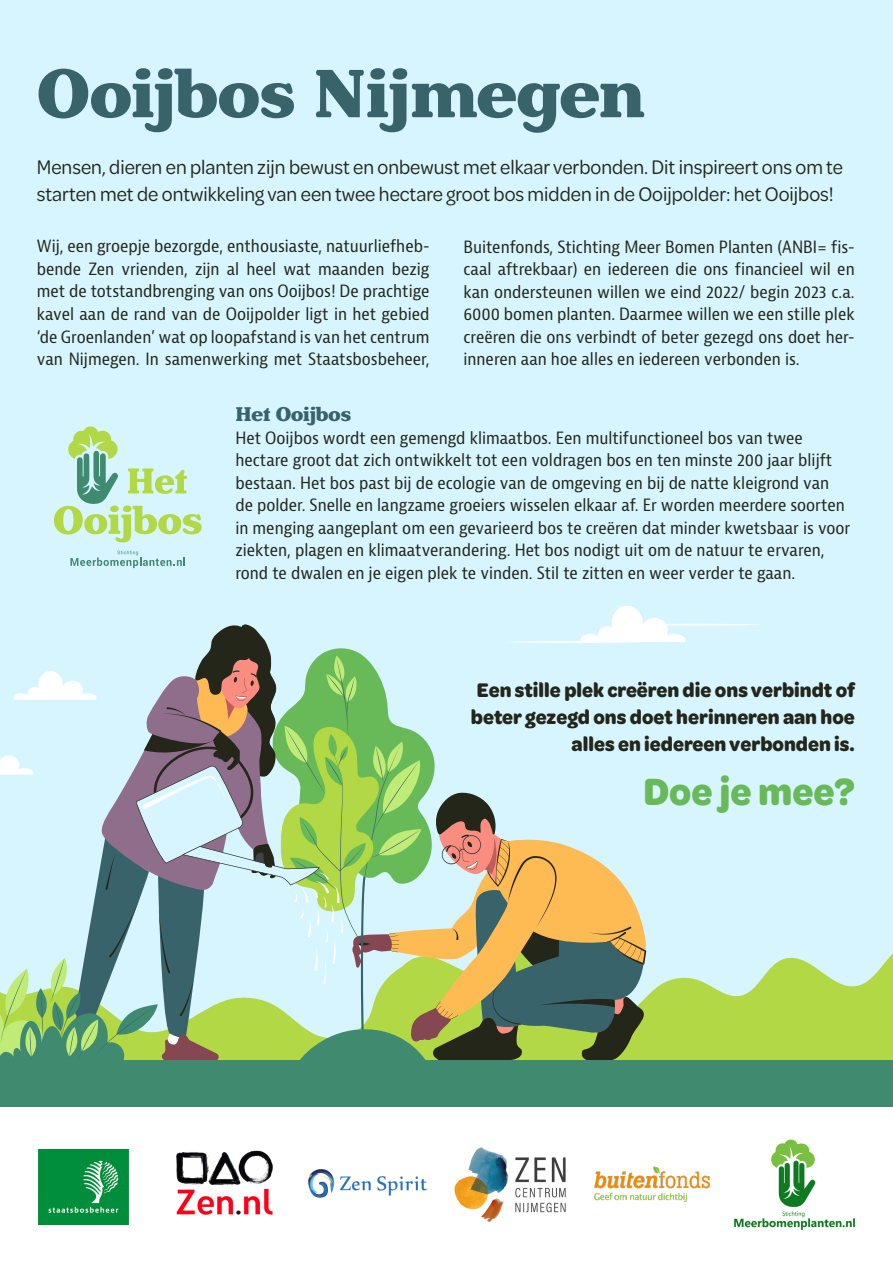
<style>
.page{position:relative;width:893px;height:1263px;background:#fff}
.page>*{position:absolute;margin:0;border:0;box-sizing:border-box;transform-origin:0 0}
.t1{font:800 72px "Henriette";color:#38636b}
.t2{font:700 40.5px "Omnes Semi Cond";color:#68ba58}
.t3{font:21px/27px "Omnes Semi Cond";color:#24261a}
.t4{font:700 21px/27px "Omnes Semi Cond";color:#24261a;text-align:right}
.t5{font:800 21px "Henriette";color:#38636b}
.t6{font:condensed 16.5px/22.5px "Bernina Sans";color:#24261a;text-align:justify}
</style>
<div class="page">
<div style="left:0;top:0;width:893px;height:1107px;background:#d6f5ff"></div>
<svg style="left:764px;top:953px;width:129px;height:107px"></svg>
<svg style="left:0;top:606px;width:764px;height:454px"></svg>
<div style="left:0;top:1060px;width:893px;height:47px;background:#408a70"></div>
<img style="left:454px;top:1147px;width:112px;height:75px">
<img style="left:176px;top:1150px;width:97px;height:65px">
<img style="left:734px;top:1139px;width:121px;height:91px">
<img style="left:594px;top:1167px;width:116px;height:35px">
<img style="left:308px;top:1169px;width:119px;height:29px">
<img style="left:38px;top:1149px;width:91px;height:75px">
<svg style="left:70px;top:551px;width:115px;height:17px"></svg>
<svg style="left:54px;top:426px;width:148px;height:116px"></svg>
<h1 class="t1" style="left:37px;top:51px;width:609px">Ooijbos Nijmegen</h1>
<p class="t3" style="left:37px;top:153px;width:808px">Mensen, dieren en planten zijn bewust en onbewust met elkaar verbonden. Dit inspireert ons om te starten met de ontwikkeling van een twee hectare groot bos midden in de Ooijpolder: het Ooijbos!</p>
<p class="t6" style="left:37px;top:236px;width:394px">Wij, een groepje bezorgde, enthousiaste, natuurliefheb&shy;bende Zen vrienden, zijn al heel wat maanden bezig met de totstandbrenging van ons Ooijbos! De prachtige kavel aan de rand van de Ooijpolder ligt in het gebied ‘de Groenlanden’ wat op loopafstand is van het centrum van Nijmegen. In samenwerking met Staatsbosbeheer,</p>
<p class="t6" style="left:463px;top:236px;width:393px">Buitenfonds, Stichting Meer Bomen Planten (ANBI= fis&shy;caal aftrekbaar) en iedereen die ons financieel wil en kan ondersteunen willen we eind 2022/ begin 2023 c.a.<br>6000 bomen planten. Daarmee willen we een stille plek creëren die ons verbindt of beter gezegd ons doet her&shy;inneren aan hoe alles en iedereen verbonden is.</p>
<p class="t5" style="left:235px;top:402px;width:117px">Het Ooijbos</p>
<p class="t6" style="left:235px;top:427px;width:616px;text-align:left">Het Ooijbos wordt een gemengd klimaatbos. Een multifunctioneel bos van twee hectare groot dat zich ontwikkelt tot een voldragen bos en ten minste 200 jaar blijft bestaan. Het bos past bij de ecologie van de omgeving en bij de natte kleigrond van de polder. Snelle en langzame groeiers wisselen elkaar af. Er worden meerdere soorten in menging aangeplant om een gevarieerd bos te creëren dat minder kwetsbaar is voor ziekten, plagen en klimaatverandering. Het bos nodigt uit om de natuur te ervaren, rond te dwalen en je eigen plek te vinden. Stil te zitten en weer verder te gaan.</p>
<p class="t4" style="left:471px;top:675px;width:386px">Een stille plek creëren die ons verbindt of beter gezegd ons doet herinneren aan hoe alles en iedereen verbonden is.</p>
<h2 class="t2" style="left:643px;top:763px;width:213px">Doe je mee?</h2>
</div>
